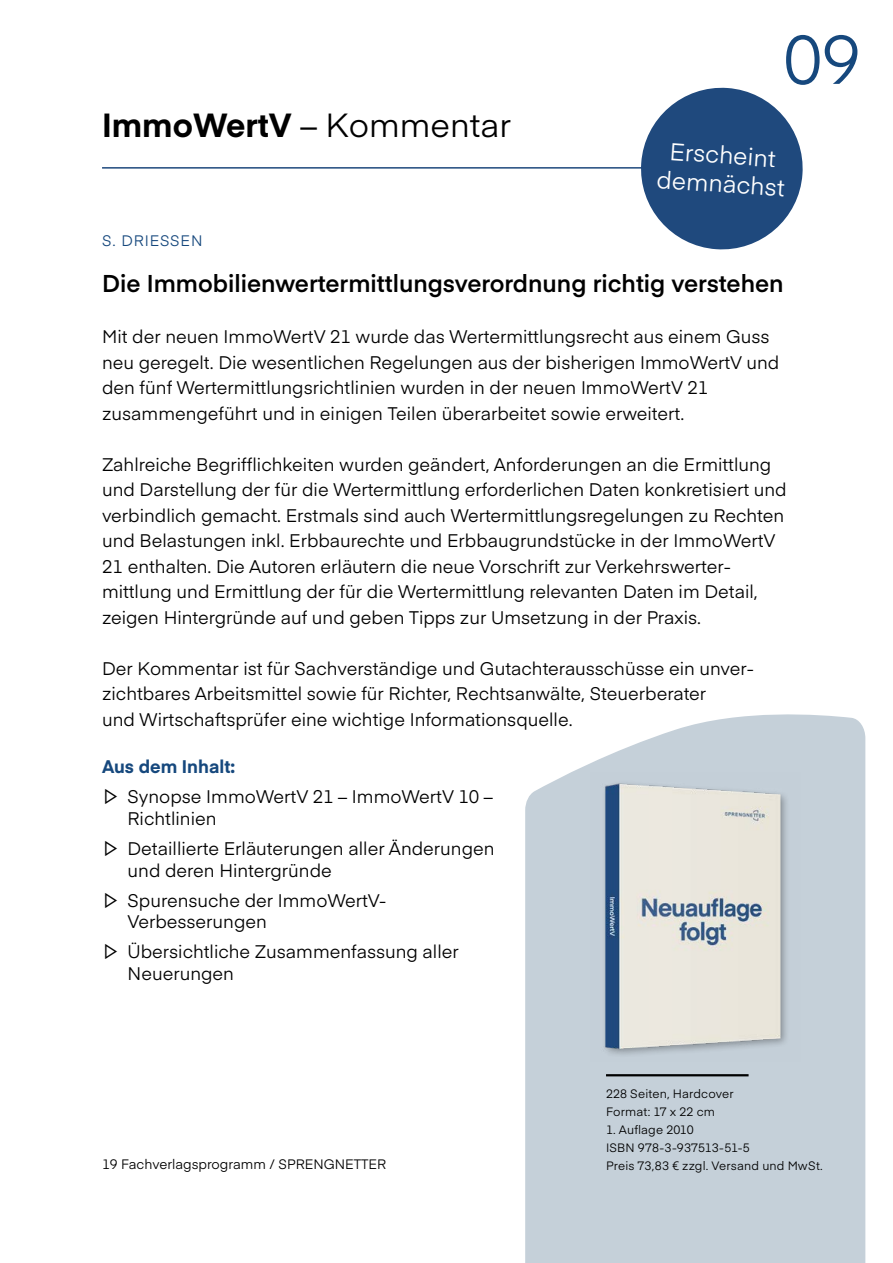
<style>
.page{position:relative;width:893px;height:1263px;background:#fff}
.page>*{position:absolute;margin:0;border:0;box-sizing:border-box;transform-origin:0 0}
.t1{font:67.5px "Eina 01";color:#16487d}
.t2{font:33px "Eina 01";color:#000}
.t3{font:600 24px "Eina 01";color:#000}
.t4{font:24px/28.8px "Eina 01";color:#fff;text-align:center}
.t5{font:18px/25.5px "Eina 01";color:#000}
.t6{font:15px "Eina 01";letter-spacing:.06em;color:#16487d}
.t7{font:13.5px "Eina 01";color:#000}
.t8{font:12px/18px "Eina 01";letter-spacing:.015em;color:#000}
.s1{font-weight:700}
.s2{font-weight:700;color:#16487d}
.s3{font-family:"Adobe Myungjo Std";font-weight:500}
</style>
<div class="page">
<div style="left:525px;top:714px;width:340px;height:549px;background:#c5d0d9"></div>
<img style="left:590px;top:772px;width:210px;height:289px">
<hr style="left:606px;top:1074px;width:143px;height:2px;background:#000">
<svg style="left:641px;top:87px;width:162px;height:163px"></svg>
<hr style="left:102px;top:167px;width:689px;height:2px;background:#1f497d">
<h2 class="t2" style="left:102px;top:100px;width:410px"><span class="s1">ImmoWertV</span> – Kommentar</h2>
<h1 class="t1" style="left:783px;top:9px;width:79px">09</h1>
<h3 class="t4" style="left:660px;top:134px;width:130px;rotate:4deg">Erscheint demnächst</h3>
<p class="t6" style="left:102px;top:229px;width:102px">S. DRIESSEN</p>
<h3 class="t3" style="left:102px;top:266px;width:683px">Die Immobilienwertermittlungsverordnung richtig verstehen</h3>
<p class="t5" style="left:102px;top:323px;width:679px">Mit der neuen ImmoWertV 21 wurde das Wertermittlungsrecht aus einem Guss neu geregelt. Die wesentlichen Regelungen aus der bisherigen ImmoWertV und den fünf Wertermittlungsrichtlinien wurden in der neuen ImmoWertV 21 zusammengeführt und in einigen Teilen überarbeitet sowie erweitert.</p>
<p class="t5" style="left:102px;top:450px;width:686px">Zahlreiche Begrifflichkeiten wurden geändert, Anforderungen an die Ermittlung und Darstellung der für die Wertermittlung erforderlichen Daten konkretisiert und verbindlich gemacht. Erstmals sind auch Wertermittlungsregelungen zu Rechten und Belastungen inkl. Erbbaurechte und Erbbaugrundstücke in der ImmoWertV 21 enthalten. Die Autoren erläutern die neue Vorschrift zur Verkehrswerter&shy;mittlung und Ermittlung der für die Wertermittlung relevanten Daten im Detail, zeigen Hintergründe auf und geben Tipps zur Umsetzung in der Praxis.</p>
<p class="t5" style="left:102px;top:654px;width:653px">Der Kommentar ist für Sachverständige und Gutachterausschüsse ein unver&shy;zichtbares Arbeitsmittel sowie für Richter, Rechtsanwälte, Steuerberater<br>und Wirtschaftsprüfer eine wichtige Informationsquelle.</p>
<p class="t5" style="left:102px;top:750px;width:392px;line-height:30.2px"><span class="s2">Aus dem Inhalt:<br></span><span class="s3">▹</span> Synopse ImmoWertV 21 – ImmoWertV 10 –</p>
<p class="t5" style="left:102px;top:802px;width:394px;line-height:30.2px;text-indent:26px">Richtlinien<br><span class="s3">▹</span> Detaillierte Erläuterungen aller Änderungen</p>
<p class="t5" style="left:102px;top:854px;width:286px;line-height:30.2px;text-indent:26px">und deren Hintergründe<br><span class="s3">▹</span> Spurensuche der ImmoWertV-</p>
<p class="t5" style="left:102px;top:905px;width:358px;line-height:30.2px;text-indent:26px">Verbesserungen<br><span class="s3">▹</span> Übersichtliche Zusammenfassung aller</p>
<p class="t5" style="left:128px;top:959px;width:108px">Neuerungen</p>
<p class="t7" style="left:102px;top:1154px;width:286px">19 Fachverlagsprogramm / SPRENGNETTER</p>
<p class="t8" style="left:606px;top:1084px;width:129px">228 Seiten, Hardcover<br>Format: 17 x 22 cm</p>
<p class="t8" style="left:606px;top:1120px;width:218px">1. Auflage 2010<br>ISBN 978-3-937513-51-5<br>Preis 73,83 € zzgl. Versand und MwSt.</p>
</div>
